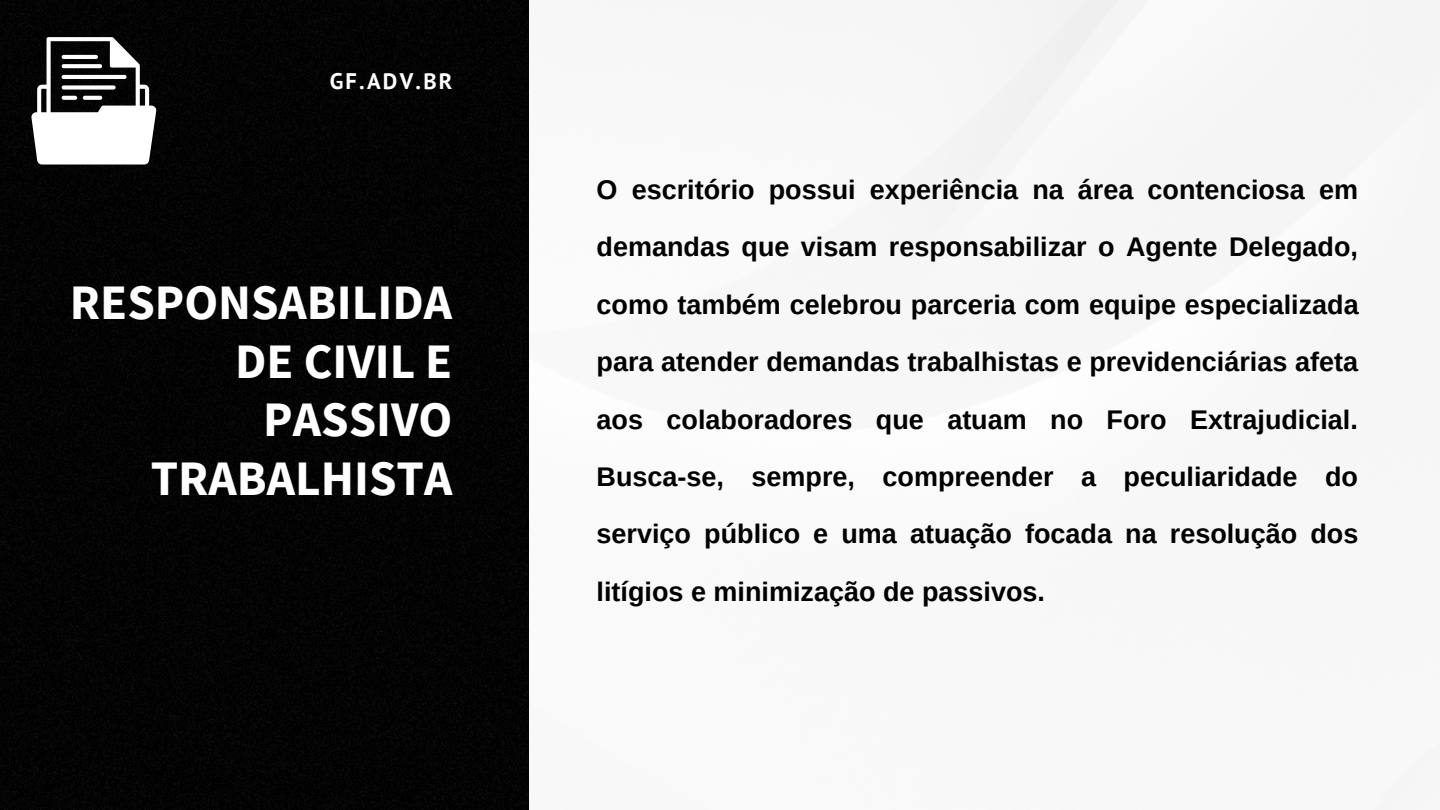
<style>
.page{position:relative;width:1440px;height:810px;background:#fff}
.page>*{position:absolute;margin:0;border:0;box-sizing:border-box;transform-origin:0 0}
.t1{font:700 49.5px/58.5px "Source Sans Pro";color:#fff;text-align:right}
.t2{font:700 27px/57.3px "Arimo";color:#000;text-align:justify}
.t3{font:700 22.5px "PT Sans";letter-spacing:.1em;color:#fff}
</style>
<div class="page">
<div style="left:0;top:0;width:529px;height:810px;background:#030303"></div>
<svg style="left:31px;top:37px;width:125px;height:128px"></svg>
<p class="t3" style="left:330px;top:66px;width:124px">GF.ADV.BR</p>
<h1 class="t1" style="left:70px;top:273px;width:384px">RESPONSABILIDA<br>DE CIVIL E<br>PASSIVO<br>TRABALHISTA</h1>
<p class="t2" style="left:597px;top:161px;width:764px">O escritório possui experiência na área contenciosa em demandas que visam responsabilizar o Agente Delegado, como também celebrou parceria com equipe especializada para atender demandas trabalhistas e previdenciárias afeta aos colaboradores que atuam no Foro Extrajudicial.<br>Busca-se, sempre, compreender a peculiaridade do serviço público e uma atuação focada na resolução dos litígios e minimização de passivos.</p>
</div>
